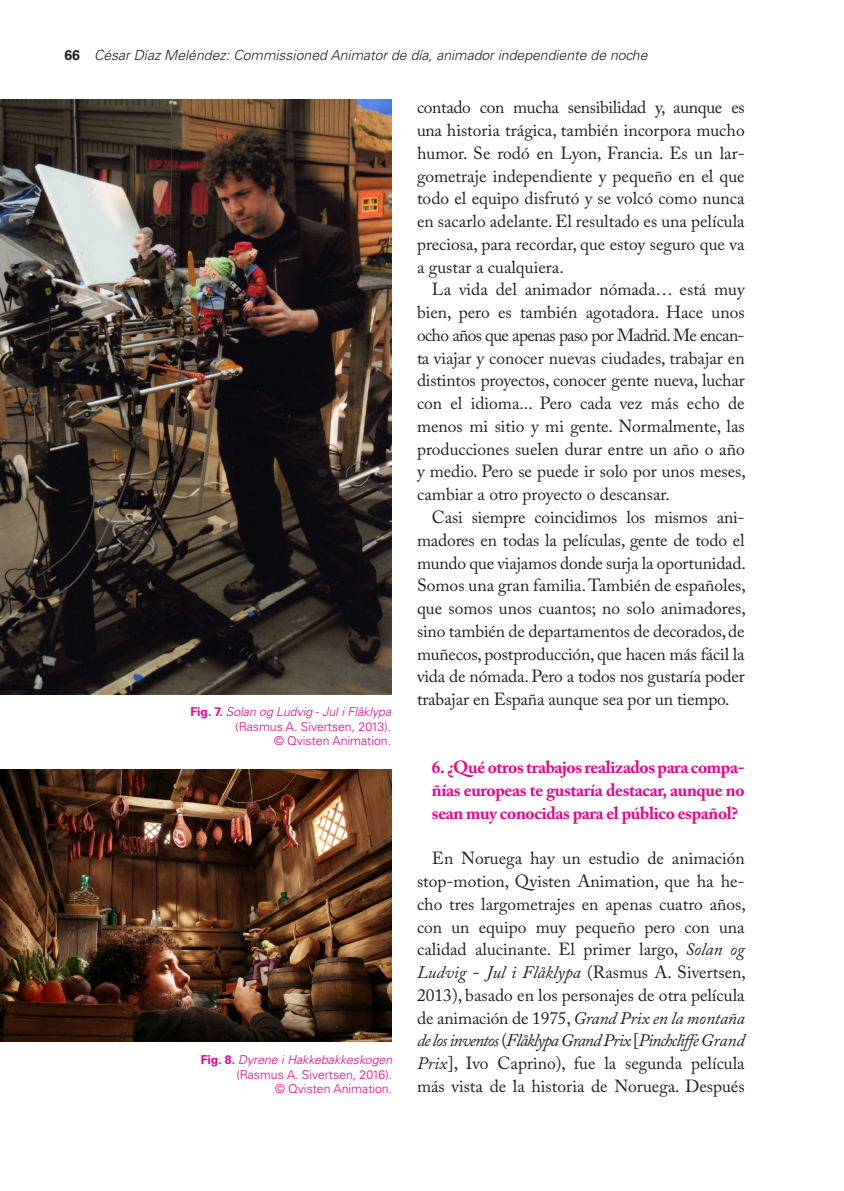
<style>
.page{position:relative;width:844px;height:1191px;background:#fff}
.page>*{position:absolute;margin:0;border:0;box-sizing:border-box;transform-origin:0 0}
.t1{font:17.5px/22.8px "Adobe Caslon Pro";color:#231f20;text-align:justify}
.t2{font:700 17.5px/22.8px "Adobe Caslon Pro";letter-spacing:-.02em;color:#ed028c;text-align:justify}
.t3{font:italic 300 14px "Univers LT Std";color:#231f20}
.t4{font:300 12.25px/14.5px "Univers LT Std";color:#ed028c;text-align:right}
.s1{font-weight:700;font-style:normal}
.s2{font-weight:700}
.s3{font-style:italic}
</style>
<div class="page">
<img style="left:0;top:99px;width:391px;height:595px">
<img style="left:0;top:769px;width:391px;height:272px">
<p class="t3" style="left:64px;top:46px;width:584px"><span class="s1">66</span> César Díaz Meléndez: Commissioned Animator de día, animador independiente de noche</p>
<p class="t4" style="left:190px;top:704px;width:202px"><span class="s2">Fig. 7.</span> <span class="s3">Solan og Ludvig</span> - <span class="s3">Jul i Flåklypa </span>(Rasmus A. Sivertsen, 2013).<br>© Qvisten Animation.</p>
<p class="t4" style="left:201px;top:1052px;width:193px"><span class="s2">Fig. 8.</span> <span class="s3">Dyrene i Hakkebakkeskogen </span>(Rasmus A. Sivertsen, 2016).<br>© Qvisten Animation.</p>
<p class="t1" style="left:417px;top:96px;width:329px">contado con mucha sensibilidad y, aunque es una historia trágica, también incorpora mucho humor. Se rodó en Lyon, Francia. Es un lar&shy;gometraje independiente y pequeño en el que todo el equipo disfrutó y se volcó como nunca en sacarlo adelante. El resultado es una película preciosa, para recordar, que estoy seguro que va a gustar a cualquiera.</p>
<p class="t1" style="left:417px;top:278px;width:330px;text-indent:15px">La vida del animador nómada… está muy bien, pero es también agotadora. Hace unos ocho años que apenas paso por Madrid. Me encan&shy;ta viajar y conocer nuevas ciudades, trabajar en distintos proyectos, conocer gente nueva, luchar con el idioma... Pero cada vez más echo de menos mi sitio y mi gente. Normalmente, las producciones suelen durar entre un año o año y medio. Pero se puede ir solo por unos meses, cambiar a otro proyecto o descansar.</p>
<p class="t1" style="left:417px;top:505px;width:330px;text-indent:15px">Casi siempre coincidimos los mismos ani&shy;madores en todas la películas, gente de todo el mundo que viajamos donde surja la oportunidad.<br>Somos una gran familia. También de españoles, que somos unos cuantos; no solo animadores, sino también de departamentos de decorados, de muñecos, postproducción, que hacen más fácil la vida de nómada. Pero a todos nos gustaría poder trabajar en España aunque sea por un tiempo.</p>
<p class="t2" style="left:432px;top:756px;width:314px">6. ¿Qué otros trabajos realizados para compa&shy;ñías europeas te gustaría destacar, aunque no sean muy conocidas para el público español?</p>
<p class="t1" style="left:417px;top:847px;width:330px;text-indent:15px">En Noruega hay un estudio de animación stop-motion, Qvisten Animation, que ha he&shy;cho tres largometrajes en apenas cuatro años, con un equipo muy pequeño pero con una calidad alucinante. El primer largo, <span class="s3">Solan og Ludvig</span> - <span class="s3">Jul i Flåklypa</span> (Rasmus A. Sivertsen, 2013), basado en los personajes de otra película de animación de 1975, <span class="s3">Grand Prix en la montaña de los inventos</span> (<span class="s3">Flåklypa Grand Prix</span> [<span class="s3">Pinchcliffe Grand Prix</span>], Ivo Caprino), fue la segunda película más vista de la historia de Noruega. Después</p>
</div>
